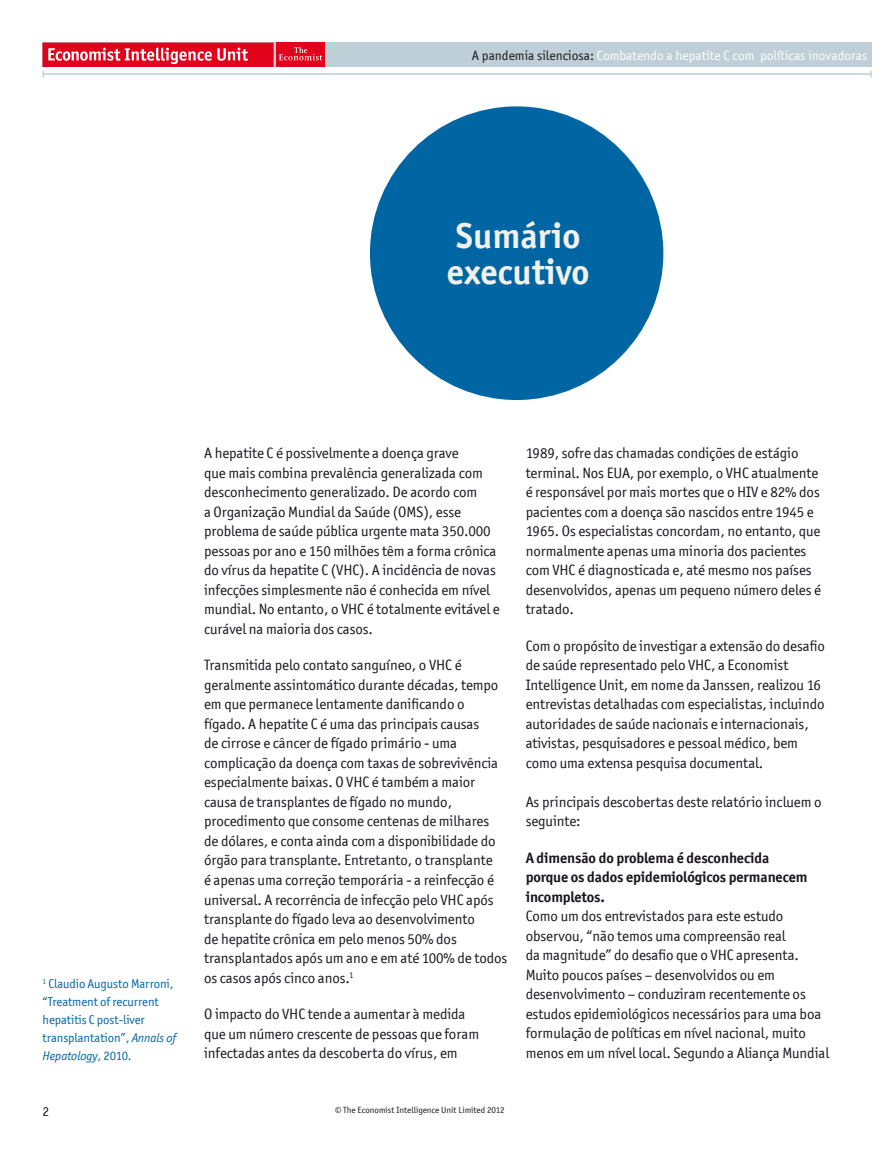
<style>
.page{position:relative;width:893px;height:1149px;background:#fff}
.page>*{position:absolute;margin:0;border:0;box-sizing:border-box;transform-origin:0 0}
.t1{font:700 36px/36px "Officina San ITC";color:#f1f0ea}
.t2{font:15px/19.5px "Officina San ITC";letter-spacing:-.005em;color:#1a171c}
.t3{font:700 15px/19.5px "Officina San ITC";letter-spacing:-.005em;color:#1a171c}
.t4{font:13.5px "Officina San ITC";color:#fff}
.t5{font:13.5px "Officina San ITC";color:#1a171c}
.t6{font:12.75px/18px "Officina San ITC";letter-spacing:-.005em;color:#0065a3}
.t7{font:9px "Officina San ITC";color:#1a171c}
.s1{color:#1a171c}
.s2{font-style:italic}
</style>
<div class="page">
<div style="left:43px;top:43px;width:829px;height:24px;background:#bfcfd8"></div>
<hr style="left:43px;top:73px;width:828px;height:2px;background:#bfcfd8">
<div style="left:276px;top:43px;width:49px;height:24px;background:#e2001a"></div>
<svg style="left:279px;top:47px;width:43px;height:13px"></svg>
<div style="left:43px;top:43px;width:231px;height:24px;background:#e2001a"></div>
<svg style="left:48px;top:48px;width:200px;height:16px"></svg>
<div style="left:370px;top:106px;width:293px;height:294px;background:#0065a3;border-radius:50%"></div>
<p class="t4" style="left:472px;top:47px;width:397px"><span class="s1">A pandemia silenciosa:</span> Combatendo a hepatite C com políticas inovadoras</p>
<h1 class="t1" style="left:447px;top:217px;width:144px">Sumário executivo</h1>
<p class="t6" style="left:43px;top:974px;width:135px"><sup>1</sup> Claudio Augusto Marroni, “Treatment of recurrent hepatitis C post-liver transplantation”, <span class="s2">Annals of<br>Hepatology</span>, 2010.</p>
<p class="t5" style="left:43px;top:1103px;width:8px">2</p>
<p class="t2" style="left:204px;top:443px;width:297px">A hepatite C é possivelmente a doença grave<br>que mais combina prevalência generalizada com desconhecimento generalizado. De acordo com<br>a Organização Mundial da Saúde (OMS), esse problema de saúde pública urgente mata 350.000 pessoas por ano e 150 milhões têm a forma crônica do vírus da hepatite C (VHC). A incidência de novas infecções simplesmente não é conhecida em nível mundial. No entanto, o VHC é totalmente evitável e curável na maioria dos casos.</p>
<p class="t2" style="left:204px;top:655px;width:305px">Transmitida pelo contato sanguíneo, o VHC é geralmente assintomático durante décadas, tempo em que permanece lentamente danificando o fígado. A hepatite C é uma das principais causas<br>de cirrose e câncer de fígado primário - uma complicação da doença com taxas de sobrevivência especialmente baixas. O VHC é também a maior causa de transplantes de fígado no mundo, procedimento que consome centenas de milhares<br>de dólares, e conta ainda com a disponibilidade do órgão para transplante. Entretanto, o transplante<br>é apenas uma correção temporária - a reinfecção é universal. A recorrência de infecção pelo VHC após transplante do fígado leva ao desenvolvimento<br>de hepatite crônica em pelo menos 50% dos transplantados após um ano e em até 100% de todos os casos após cinco anos.<sup>1</sup></p>
<p class="t2" style="left:204px;top:1003px;width:277px">O impacto do VHC tende a aumentar à medida que um número crescente de pessoas que foram infectadas antes da descoberta do vírus, em</p>
<p class="t7" style="left:335px;top:1104px;width:171px">© The Economist Intelligence Unit Limited 2012</p>
<p class="t2" style="left:526px;top:443px;width:297px">1989, sofre das chamadas condições de estágio terminal. Nos EUA, por exemplo, o VHC atualmente é responsável por mais mortes que o HIV e 82% dos pacientes com a doença são nascidos entre 1945 e 1965. Os especialistas concordam, no entanto, que normalmente apenas uma minoria dos pacientes com VHC é diagnosticada e, até mesmo nos países desenvolvidos, apenas um pequeno número deles é tratado.</p>
<p class="t2" style="left:526px;top:635px;width:301px">Com o propósito de investigar a extensão do desafio de saúde representado pelo VHC, a Economist Intelligence Unit, em nome da Janssen, realizou 16 entrevistas detalhadas com especialistas, incluindo autoridades de saúde nacionais e internacionais, ativistas, pesquisadores e pessoal médico, bem como uma extensa pesquisa documental.</p>
<p class="t2" style="left:526px;top:791px;width:297px">As principais descobertas deste relatório incluem o seguinte:</p>
<p class="t3" style="left:526px;top:847px;width:283px">A dimensão do problema é desconhecida porque os dados epidemiológicos permanecem incompletos.</p>
<p class="t2" style="left:526px;top:906px;width:305px">Como um dos entrevistados para este estudo observou, “não temos uma compreensão real<br>da magnitude” do desafio que o VHC apresenta.<br>Muito poucos países – desenvolvidos ou em desenvolvimento – conduziram recentemente os estudos epidemiológicos necessários para uma boa formulação de políticas em nível nacional, muito menos em um nível local. Segundo a Aliança Mundial</p>
</div>
